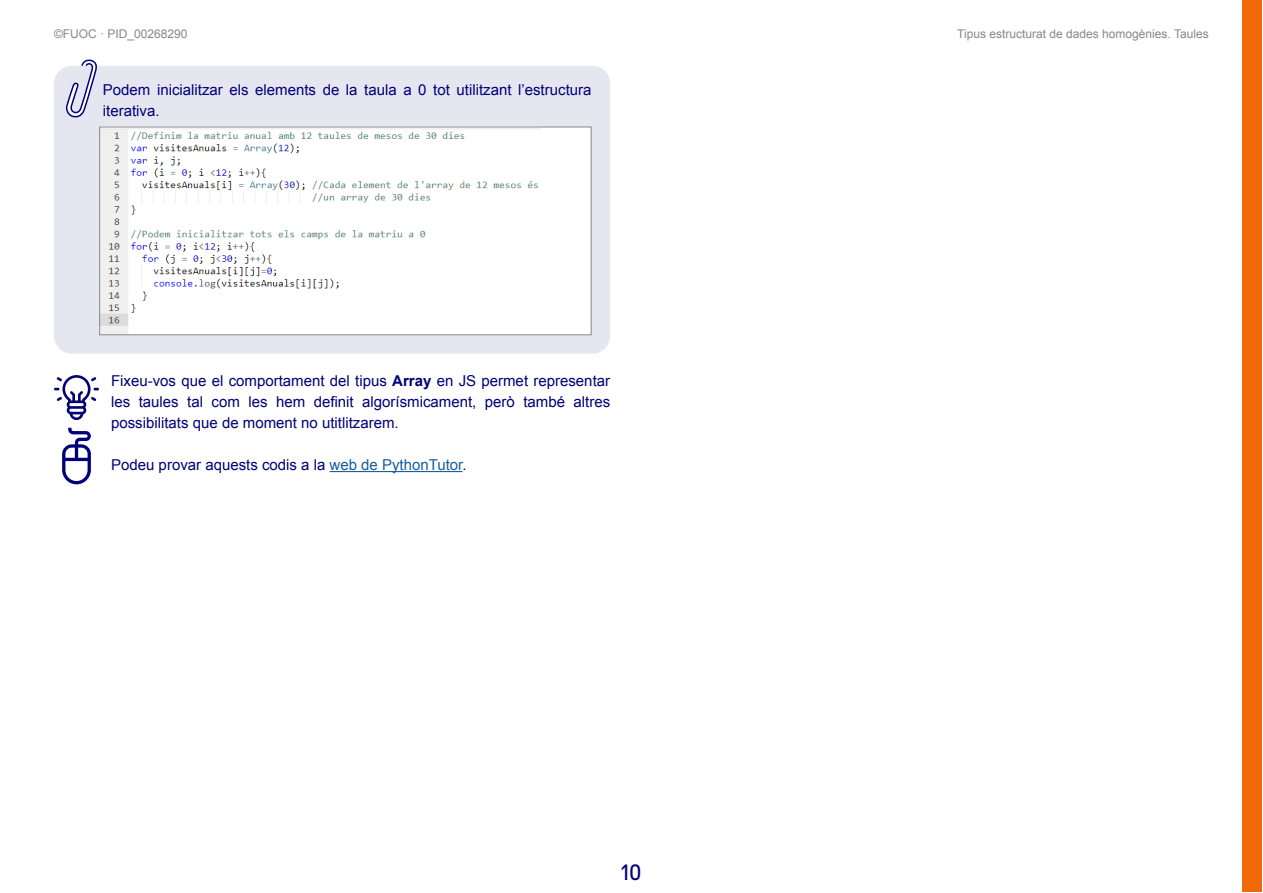
<style>
.page{position:relative;width:1263px;height:893px;background:#fff}
.page>*{position:absolute;margin:0;border:0;box-sizing:border-box;transform-origin:0 0}
.t1{font:24px "UOC Sans";color:#000078}
.Texto_general{font:15px/21px "Arial";color:#000078;text-align:justify}
.t2{font:12px "Arial";color:#878787}
.s1{font-weight:700}
.s2{color:#175d9e}
</style>
<div class="page">
<div style="left:1242px;top:1px;width:20px;height:891px;background:#f16807"></div>
<div style="left:54px;top:66px;width:556px;height:288px;background:#e6e6f1;border-radius:18px"></div>
<svg style="left:64px;top:59px;width:33px;height:59px"></svg>
<svg style="left:62px;top:428px;width:29px;height:56px"></svg>
<hr style="left:330px;top:471px;width:132px;height:1px;background:#175d9e">
<svg style="left:54px;top:375px;width:45px;height:45px"></svg>
<div style="left:100px;top:127px;width:491px;height:208px;background:#fff"></div>
<img style="left:101px;top:129px;width:438px;height:204px">
<div style="left:99px;top:127px;width:492px;height:208px;border:1px solid #878787"></div>
<p class="t2" style="left:54px;top:26px;width:135px">©FUOC · PID_00268290</p>
<p class="t2" style="left:957px;top:26px;width:253px">Tipus estructurat de dades homogènies. Taules</p>
<p class="Texto_general" style="left:103px;top:79px;width:490px">Podem inicialitzar els elements de la taula a 0 tot utilitzant l’estructura iterativa.</p>
<p class="Texto_general" style="left:111px;top:370px;width:500px">Fixeu-vos que el comportament del tipus <span class="s1">Array</span> en JS permet representar les taules tal com les hem definit algorísmicament, però també altres possibilitats que de moment no utitlitzarem.</p>
<p class="Texto_general" style="left:111px;top:454px;width:357px">Podeu provar aquests codis a la <span class="s2">web de PythonTutor</span>.</p>
<h1 class="t1" style="left:621px;top:859px;width:22px">10</h1>
</div>
